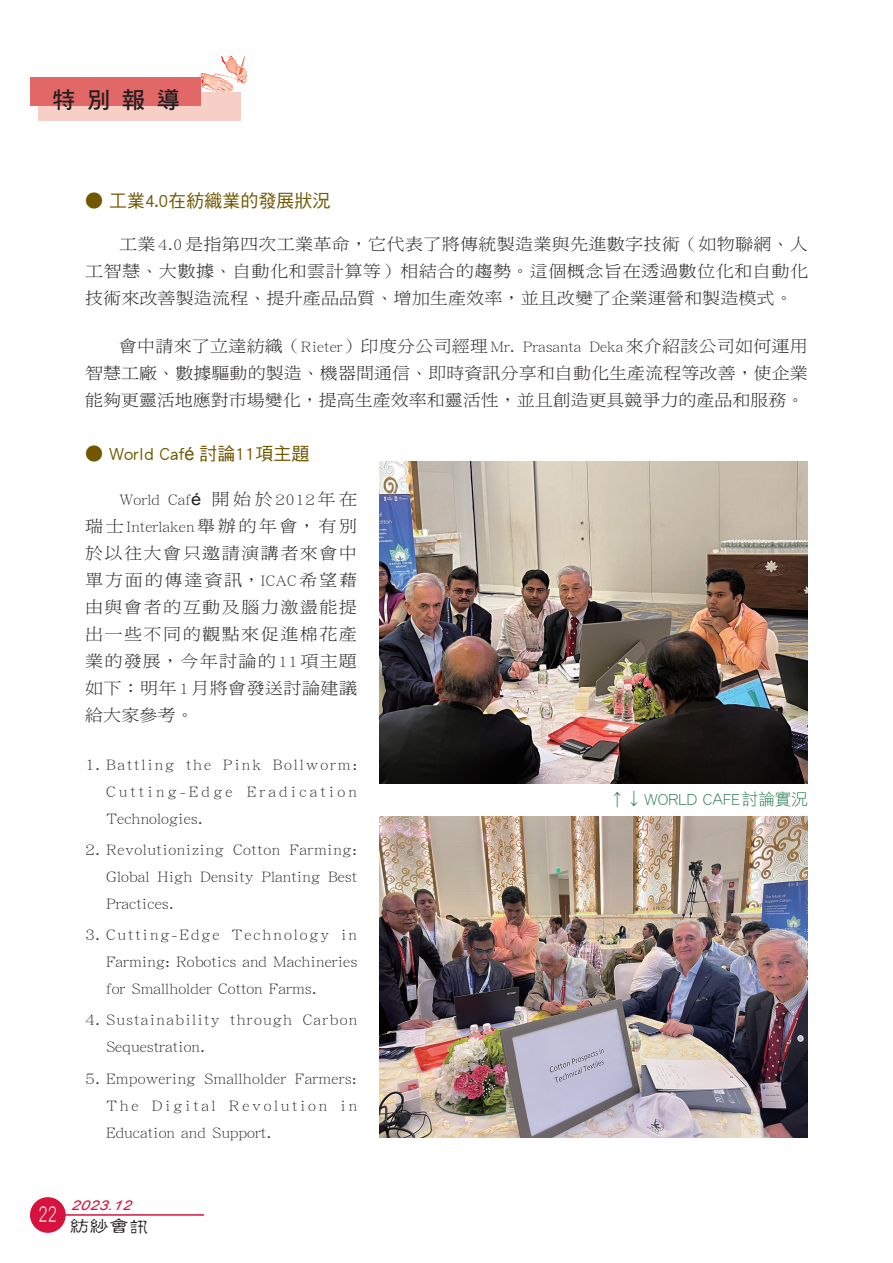
<style>
.page{position:relative;width:893px;height:1263px;background:#fff}
.page>*{position:absolute;margin:0;border:0;box-sizing:border-box;transform-origin:0 0}
.t1{font:24px "DF Yuan Std W3";color:#fff;scale:.7 1}
.t2{font:23.1px "DF Hei Std W7";color:#231f20}
.中標{font:18px "DF Hei Std W5";color:#705700}
.內文{font:16.5px/27px "DF Ming Std W3";color:#231f20;text-align:justify;scale:1.1 1}
.內文-2{font:16.5px/27px "DF Ming Std W3";color:#231f20;text-align:justify;scale:1.09 1}
.內文-3{font:16.5px/27px "DF Ming Std W3";letter-spacing:.065em;color:#231f20;scale:1.1 1}
.表{font:16.5px "DF Hei Std W3";color:#277a4f}
.t3{font:16.5px "DF Gu Yin Std W5";color:#231f20;scale:1.2 1}
.t4{font:italic 13.5px "Arial";color:#d7123e;scale:1.2 1}
.s1{font-family:"Arial"}
</style>
<div class="page">
<img style="left:213px;top:55px;width:24px;height:23px">
<div style="left:39px;top:92px;width:202px;height:29px;background:#f7cfc7"></div>
<div style="left:30px;top:77px;width:171px;height:29px;background:#e26867"></div>
<hr style="left:62px;top:1214px;width:142px;height:2px;background:#d7123e">
<div style="left:31px;top:1198px;width:34px;height:34px;background:#d7123e;border-radius:50%"></div>
<div style="left:30px;top:1197px;width:36px;height:36px;border:2px solid #d7123e;border-radius:50%"></div>
<img style="left:380px;top:462px;width:428px;height:321px">
<img style="left:380px;top:816px;width:428px;height:321px">
<h2 class="t2" style="left:52px;top:87px;width:129px">特 別 報 導</h2>
<p class="中標" style="left:85px;top:191px;width:247px">● 工業4.0在紡織業的發展狀況</p>
<p class="內文" style="left:85px;top:230px;width:659px;text-indent:34px">工業4.0是指第四次工業革命，它代表了將傳統製造業與先進數字技術（如物聯網、人工智慧、大數據、自動化和雲計算等）相結合的趨勢。這個概念旨在透過數位化和自動化技術來改善製造流程、提升產品品質、增加生產效率，並且改變了企業運營和製造模式。</p>
<p class="內文-2" style="left:85px;top:332px;width:665px;text-indent:34px">會中請來了立達紡織（Rieter）印度分公司經理Mr. Prasanta Deka來介紹該公司如何運用智慧工廠、數據驅動的製造、機器間通信、即時資訊分享和自動化生產流程等改善，使企業能夠更靈活地應對市場變化，提高生產效率和靈活性，並且創造更具競爭力的產品和服務。</p>
<p class="中標" style="left:85px;top:443px;width:226px">● World Caf<span class="s1">é</span> 討論11項主題</p>
<p class="內文" style="left:85px;top:486px;width:249px;text-indent:34px">World Caf<span class="s1">é</span> 開始於2012年在瑞士Interlaken舉辦的年會，有別於以往大會只邀請演講者來會中單方面的傳達資訊，ICAC希望藉由與會者的互動及腦力激盪能提出一些不同的觀點來促進棉花產業的發展，今年討論的11項主題如下：明年1月將會發送討論建議給大家參考。</p>
<p class="內文" style="left:106px;top:750px;width:230px;text-indent:-21px">1. Battling the Pink Bollworm:<br>Cutting-Edge Eradication Technologies.</p>
<p class="內文" style="left:106px;top:835px;width:230px;text-indent:-21px">2. Revolutionizing Cotton Farming:<br>Global High Density Planting Best Practices.</p>
<p class="內文" style="left:106px;top:920px;width:230px;text-indent:-21px">3. Cutting-Edge Technology in Farming: Robotics and Machineries for Smallholder Cotton Farms.</p>
<p class="內文-3" style="left:106px;top:1006px;width:230px;text-indent:-21px">4. Sustainability through Carbon<br>Sequestration.</p>
<p class="內文" style="left:106px;top:1064px;width:230px;text-indent:-21px">5. Empowering Smallholder Farmers:<br>The Digital Revolution in Education and Support.</p>
<p class="表" style="left:609px;top:790px;width:200px">↑↓WORLD CAFE討論實況</p>
<h1 class="t1" style="left:39px;top:1201px;width:28px">22</h1>
<p class="t4" style="left:71px;top:1197px;width:55px">2023.12</p>
<p class="t3" style="left:70px;top:1217px;width:67px">紡紗會訊</p>
</div>
